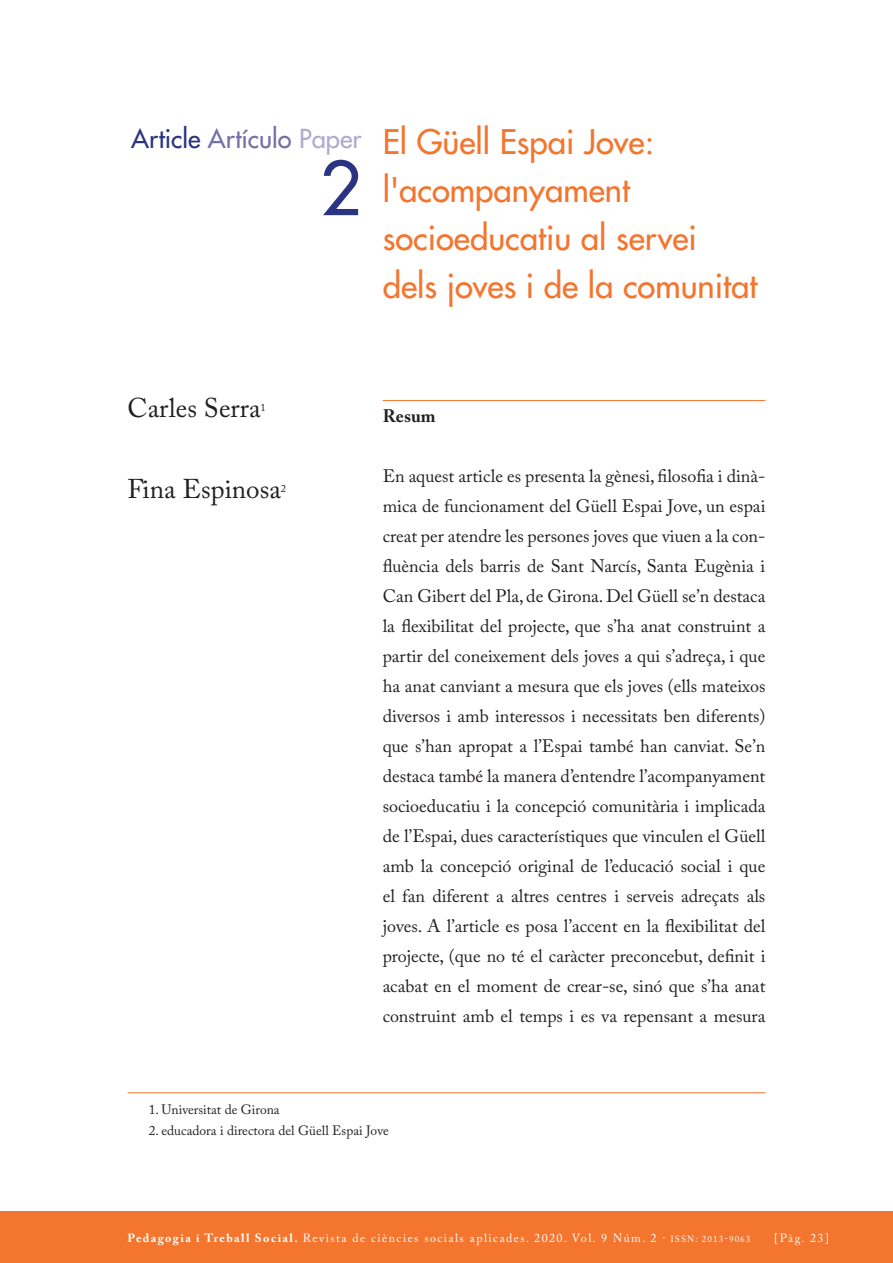
<style>
.page{position:relative;width:893px;height:1263px;background:#fff}
.page>*{position:absolute;margin:0;border:0;box-sizing:border-box;transform-origin:0 0}
.t1{font:72px "Futura";color:#2b3482}
.TITOLS_ARTICLES{font:33px/48px "Futura";color:#f3752e}
.AUTOR{font:27px "Adobe Caslon Pro";color:#231f20}
.t2{font:25.5px "Futura";color:#7470a8}
.TEXT_COMU{font:18px/30px "Adobe Caslon Pro";color:#231f20;text-align:justify}
.RESUM{font:700 18px "Adobe Caslon Pro";color:#231f20}
.NOTES_PEU_PAGINA{font:13.5px "Adobe Caslon Pro";color:#231f20}
.t3{font:12px "Adobe Caslon Pro";letter-spacing:.12em;color:#fff}
.AUTOR-2{font:10.5px "Adobe Caslon Pro";color:#231f20}
.s1{color:#2b3482}
.s2{color:#aeabcc}
.s3{font-weight:700}
.s4{font-size:9px}
</style>
<div class="page">
<div style="left:0;top:1212px;width:893px;height:51px;background:#f3752e"></div>
<hr style="left:383px;top:400px;width:382px;height:1px;background:#f3752e">
<hr style="left:128px;top:1092px;width:637px;height:1px;background:#f3752e">
<p class="t2" style="left:131px;top:122px;width:232px"><span class="s1">Article</span> Artículo <span class="s2">Paper</span></p>
<p class="t1" style="left:320px;top:144px;width:43px">2</p>
<p class="TITOLS_ARTICLES" style="left:383px;top:118px;width:376px">El Güell Espai Jove: l'acompanyament socioeducatiu al servei dels joves i de la comunitat</p>
<p class="AUTOR" style="left:128px;top:392px;width:135px">Carles Serra</p>
<p class="AUTOR-2" style="left:261px;top:401px;width:7px">1</p>
<p class="AUTOR" style="left:128px;top:473px;width:155px">Fina Espinosa</p>
<p class="AUTOR-2" style="left:281px;top:482px;width:7px">2</p>
<p class="RESUM" style="left:383px;top:405px;width:54px">Resum</p>
<p class="TEXT_COMU" style="left:383px;top:461px;width:384px">En aquest article es presenta la gènesi, filosofia i dinà&shy;mica de funcionament del Güell Espai Jove, un espai creat per atendre les persones joves que viuen a la con&shy;fluència dels barris de Sant Narcís, Santa Eugènia i Can Gibert del Pla, de Girona. Del Güell se’n destaca la flexibilitat del projecte, que s’ha anat construint a partir del coneixement dels joves a qui s’adreça, i que ha anat canviant a mesura que els joves (ells mateixos diversos i amb interessos i necessitats ben diferents) que s’han apropat a l’Espai també han canviat. Se’n destaca també la manera d’entendre l’acompanyament socioeducatiu i la concepció comunitària i implicada de l’Espai, dues característiques que vinculen el Güell amb la concepció original de l’educació social i que el fan diferent a altres centres i serveis adreçats als joves. A l’article es posa l’accent en la flexibilitat del projecte, (que no té el caràcter preconcebut, definit i acabat en el moment de crear-se, sinó que s’ha anat construint amb el temps i es va repensant a mesura</p>
<p class="NOTES_PEU_PAGINA" style="left:149px;top:1102px;width:132px">1. Universitat de Girona</p>
<p class="NOTES_PEU_PAGINA" style="left:149px;top:1123px;width:242px">2. educadora i directora del Güell Espai Jove</p>
<p class="t3" style="left:128px;top:1231px;width:624px"><span class="s3">Pedagogia i Treball Social.</span> Revista de ciències socials aplicades. 2020. Vol. 9 Núm. 2 · <span class="s4">ISSN: 2013-9063</span></p>
<p class="t3" style="left:774px;top:1231px;width:56px">[Pàg. 23]</p>
</div>
